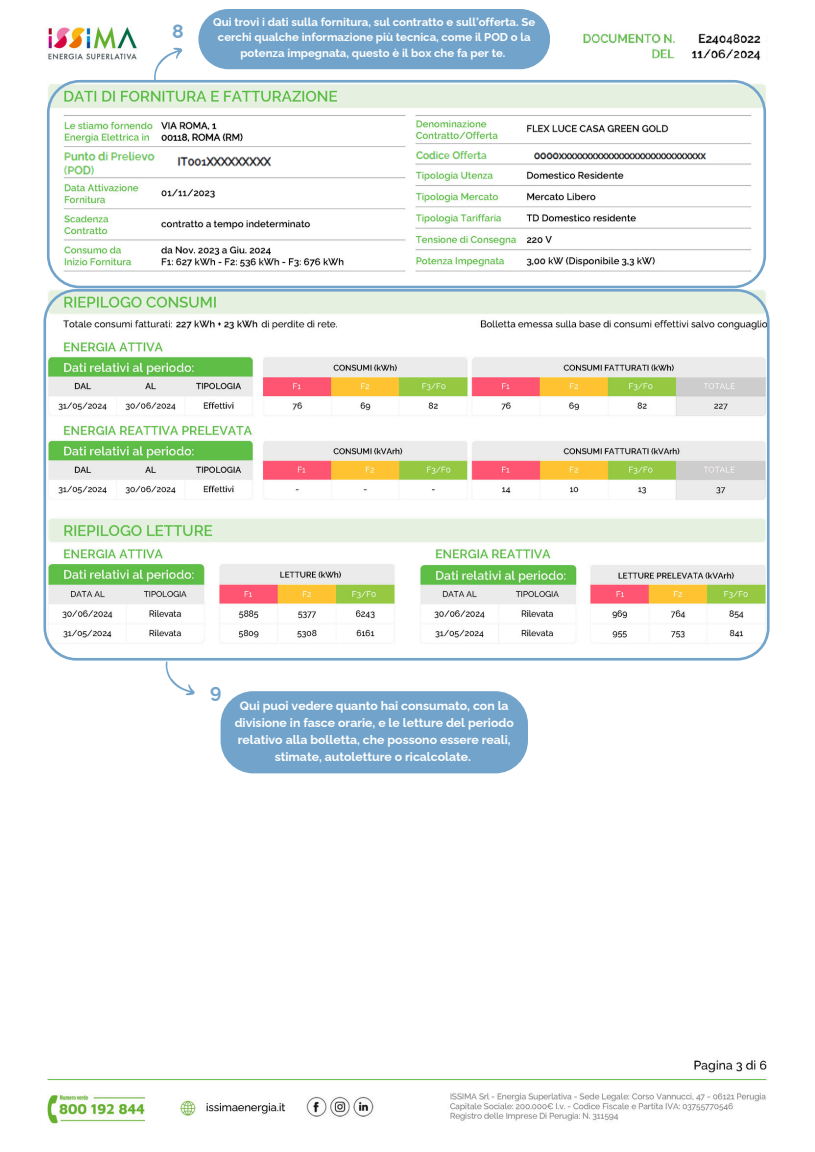
<style>
.page{position:relative;width:815px;height:1152px;background:#fff}
.page>*{position:absolute;margin:0;border:0;box-sizing:border-box;transform-origin:0 0}
.t1{font:700 19.25px "Raleway";color:#72a4cb}
.t2{font:700 12.25px/17.1px "Raleway";color:#fff;text-align:center}
.t3{font:700 11.38px/15.8px "Raleway";color:#fff;text-align:center}
</style>
<div class="page">
<img style="left:47px;top:26px;width:723px;height:1098px">
<img style="left:578px;top:26px;width:187px;height:37px">
<svg style="left:47px;top:80px;width:718px;height:208px"></svg>
<svg style="left:146px;top:43px;width:39px;height:40px"></svg>
<div style="left:198px;top:9px;width:352px;height:60px;background:#72a4cb"></div>
<svg style="left:43px;top:289px;width:726px;height:371px"></svg>
<svg style="left:158px;top:660px;width:39px;height:39px"></svg>
<div style="left:220px;top:691px;width:308px;height:82px;background:#72a4cb;border-radius:33px"></div>
<p class="t1" style="left:172px;top:19px;width:13px">8</p>
<p class="t3" style="left:213px;top:14px;width:323px">Qui trovi i dati sulla fornitura, sul contratto e sull’offerta. Se cerchi qualche informazione più tecnica, come il POD o la potenza impegnata, questo è il box che fa per te.</p>
<p class="t1" style="left:210px;top:679px;width:13px">9</p>
<p class="t2" style="left:235px;top:696px;width:280px">Qui puoi vedere quanto hai consumato, con la divisione in fasce orarie, e le letture del periodo relativo alla bolletta, che possono essere reali, stimate, autoletture o ricalcolate.</p>
</div>
